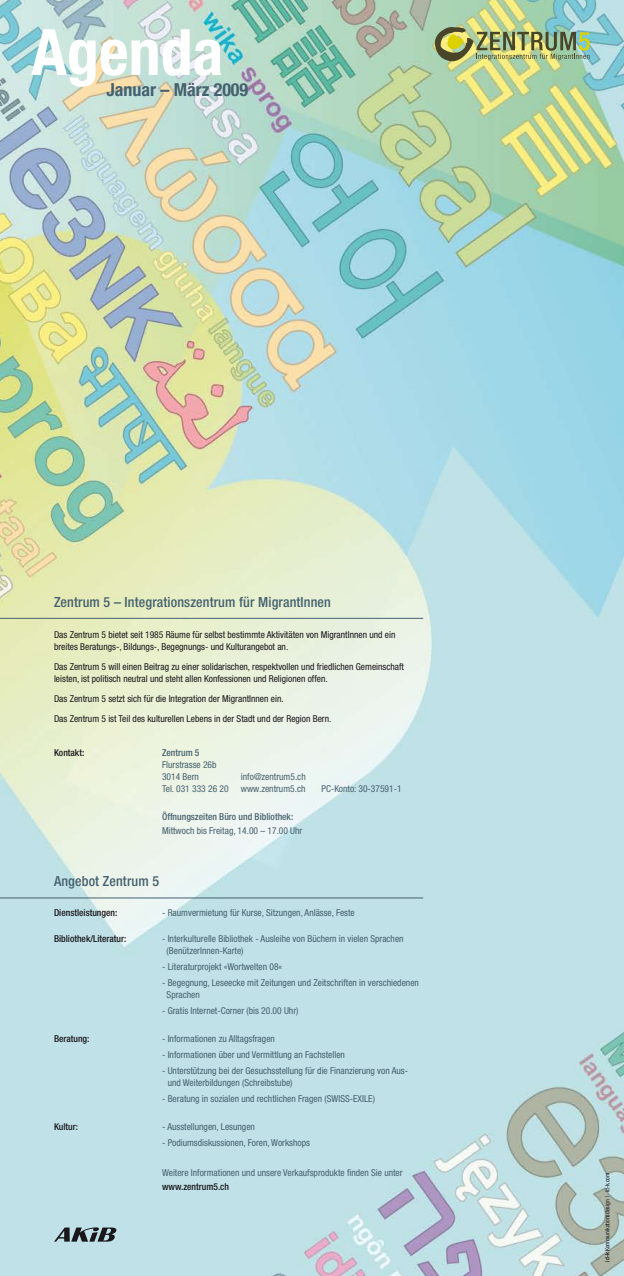
<style>
.page{position:relative;width:624px;height:1276px;background:#fff}
.page>*{position:absolute;margin:0;border:0;box-sizing:border-box;transform-origin:0 0}
.t1{font:700 condensed 64px "Helvetica Neue";color:#fff}
.t2{font:700 condensed 18px "Helvetica Neue";color:#45616e}
.t3{font:500 condensed 14px "Helvetica Neue";letter-spacing:.01em;color:#45616e}
.t4{font:condensed 9.5px/12px "Helvetica Neue";color:#45616e}
.t5{font:condensed 9.5px/12px "Helvetica Neue";color:#1a171b}
.t6{font:500 condensed 9.5px "Helvetica Neue";color:#1a171b}
.t7{font:500 condensed 9.5px "Helvetica Neue";color:#45616e}
.t8{font:condensed 6px "Helvetica Neue";color:#1a171b}
.s1{font-weight:500}
</style>
<div class="page">
<img style="left:0;top:0;width:624px;height:1276px">
<img style="left:435px;top:27px;width:154px;height:35px">
<hr style="left:0;top:618px;width:423px;height:1px;background:#45616e">
<hr style="left:0;top:897px;width:423px;height:1px;background:#45616e">
<svg style="left:54px;top:1227px;width:63px;height:14px"></svg>
<h1 class="t1" style="left:31px;top:13px;width:193px">Agenda</h1>
<h2 class="t2" style="left:106px;top:79px;width:143px">Januar – März 2009</h2>
<h3 class="t3" style="left:54px;top:594px;width:278px">Zentrum 5 – Integrationszentrum für MigrantInnen</h3>
<p class="t5" style="left:54px;top:628px;width:343px">Das Zentrum 5 bietet seit 1985 Räume für selbst bestimmte Aktivitäten von MigrantInnen und ein breites Beratungs-, Bildungs-, Begegnungs- und Kulturangebot an.</p>
<p class="t5" style="left:54px;top:660px;width:351px">Das Zentrum 5 will einen Beitrag zu einer solidarischen, respektvollen und friedlichen Gemeinschaft leisten, ist politisch neutral und steht allen Konfessionen und Religionen offen.</p>
<p class="t5" style="left:54px;top:688px;width:279px;line-height:20px">Das Zentrum 5 setzt sich für die Integration der MigrantInnen ein.<br>Das Zentrum 5 ist Teil des kulturellen Lebens in der Stadt und der Region Bern.</p>
<p class="t6" style="left:54px;top:746px;width:32px">Kontakt:</p>
<p class="t7" style="left:162px;top:746px;width:39px">Zentrum 5</p>
<p class="t4" style="left:162px;top:758px;width:56px">Flurstrasse 26b<br>3014 Bern</p>
<p class="t4" style="left:241px;top:770px;width:66px">info@zentrum5.ch</p>
<p class="t4" style="left:162px;top:782px;width:68px">Tel. 031 333 26 20</p>
<p class="t4" style="left:241px;top:782px;width:66px">www.zentrum5.ch</p>
<p class="t4" style="left:321px;top:782px;width:82px">PC-Konto: 30-37591-1</p>
<p class="t7" style="left:162px;top:810px;width:133px">Öffnungszeiten Büro und Bibliothek:</p>
<p class="t4" style="left:162px;top:824px;width:142px">Mittwoch bis Freitag, 14.00 – 17.00 Uhr</p>
<h3 class="t3" style="left:54px;top:873px;width:107px">Angebot Zentrum 5</h3>
<p class="t6" style="left:54px;top:907px;width:65px">Dienstleistungen:</p>
<p class="t4" style="left:162px;top:907px;width:194px">- Raumvermietung für Kurse, Sitzungen, Anlässe, Feste</p>
<p class="t6" style="left:54px;top:932px;width:74px">Bibliothek/Literatur:</p>
<p class="t4" style="left:167px;top:932px;width:238px;text-indent:-5px">- Interkulturelle Bibliothek - Ausleihe von Büchern in vielen Sprachen (BenützerInnen-Karte)</p>
<p class="t4" style="left:162px;top:960px;width:122px">- Literaturprojekt «Wortwelten 08«</p>
<p class="t4" style="left:167px;top:976px;width:254px;text-indent:-5px">- Begegnung, Leseecke mit Zeitungen und Zeitschriften in verschiedenen<br>Sprachen</p>
<p class="t4" style="left:162px;top:1004px;width:138px">- Gratis Internet-Corner (bis 20.00 Uhr)</p>
<p class="t6" style="left:54px;top:1032px;width:37px">Beratung:</p>
<p class="t4" style="left:162px;top:1032px;width:114px">- Informationen zu Alltagsfragen</p>
<p class="t4" style="left:162px;top:1048px;width:184px">- Informationen über und Vermittlung an Fachstellen</p>
<p class="t4" style="left:168px;top:1064px;width:242px;text-indent:-6px">- Unterstützung bei der Gesuchsstellung für die Finanzierung von Aus&shy;und Weiterbildungen (Schreibstube)</p>
<p class="t4" style="left:162px;top:1092px;width:214px">- Beratung in sozialen und rechtlichen Fragen (SWISS-EXILE)</p>
<p class="t6" style="left:54px;top:1120px;width:26px">Kultur:</p>
<p class="t4" style="left:162px;top:1120px;width:94px">- Ausstellungen, Lesungen</p>
<p class="t4" style="left:162px;top:1136px;width:149px">- Podiumsdiskussionen, Foren, Workshops</p>
<p class="t4" style="left:162px;top:1166px;width:242px">Weitere Informationen und unsere Verkaufsprodukte finden Sie unter</p>
<p class="t6" style="left:162px;top:1180px;width:68px">www.zentrum5.ch</p>
<p class="t8" style="left:604px;top:1261px;width:91px;rotate:-90deg"><span class="s1">id-k</span> Kommunikationsdesign | id-k.com</p>
</div>
